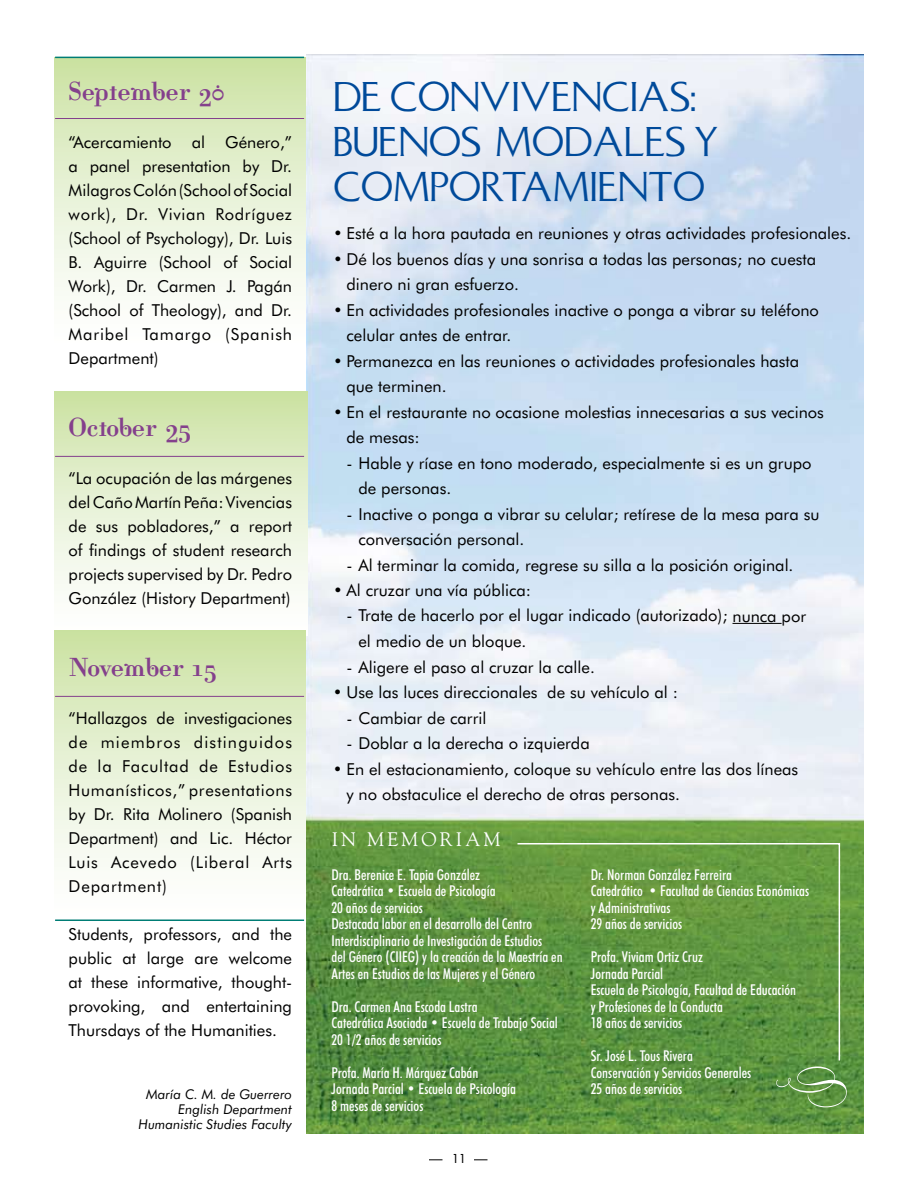
<style>
.page{position:relative;width:918px;height:1188px;background:#fff}
.page>*{position:absolute;margin:0;border:0;box-sizing:border-box;transform-origin:0 0}
.t1{font:39px/45px "Basilea Font";color:#004a9a}
.t2{font:27px "Rina";color:#84408c}
.t3{font:19.5px "Goudy";letter-spacing:.15em;color:#fff}
.t4{font:16.5px/24px "Futura BT";color:#000}
.t5{font:500 condensed 15px/16.5px "Futura BT";color:#fff}
.t6{font:italic 13.5px/15px "Futura BT";color:#000;text-align:right}
.t7{font:12px "Futura";color:#000}
</style>
<div class="page">
<svg style="left:429px;top:1160px;width:13px;height:1px"></svg>
<svg style="left:474px;top:1160px;width:14px;height:1px"></svg>
<img style="left:306px;top:54px;width:558px;height:1080px">
<div style="left:54px;top:392px;width:254px;height:244px;background:linear-gradient(to bottom,#cde3a7,#fff)"></div>
<div style="left:54px;top:630px;width:252px;height:290px;background:linear-gradient(to bottom,#cde3a7,#fff)"></div>
<hr style="left:733px;top:623px;width:49px;height:1px;background:#000">
<div style="left:54px;top:57px;width:252px;height:293px;background:linear-gradient(to bottom,#cde3a7,#fff)"></div>
<hr style="left:55px;top:118px;width:249px;height:1px;background:#84408c">
<hr style="left:55px;top:456px;width:249px;height:1px;background:#84408c">
<hr style="left:55px;top:696px;width:249px;height:1px;background:#84408c">
<hr style="left:55px;top:57px;width:249px;height:1px;background:#007d75">
<hr style="left:55px;top:920px;width:249px;height:1px;background:#007d75">
<svg style="left:776px;top:1066px;width:71px;height:41px;background:#6a9c52"></svg>
<svg style="left:516px;top:842px;width:325px;height:220px;background:#619641"></svg>
<h2 class="t2" style="left:69px;top:76px;width:158px">September 20</h2>
<p class="t4" style="left:69px;top:130px;width:225px;text-align:justify">“Acercamiento al Género,” a panel presentation by Dr.<br>Milagros Colón (School of Social work), Dr. Vivian Rodríguez (School of Psychology), Dr. Luis B. Aguirre (School of Social Work), Dr. Carmen J. Pagán (School of Theology), and Dr.<br>Maribel Tamargo (Spanish Department)</p>
<h2 class="t2" style="left:69px;top:412px;width:125px">October 25</h2>
<p class="t4" style="left:69px;top:466px;width:225px;text-align:justify">“La ocupación de las márgenes del Caño Martín Peña: Vivencias de sus pobladores,” a report of findings of student research projects supervised by Dr. Pedro González (History Department)</p>
<h2 class="t2" style="left:69px;top:652px;width:150px">November 15</h2>
<p class="t4" style="left:69px;top:706px;width:225px;text-align:justify">“Hallazgos de investigaciones de miembros distinguidos de la Facultad de Estudios Humanísticos,” presentations by Dr. Rita Molinero (Spanish Department) and Lic. Héctor Luis Acevedo (Liberal Arts Department)</p>
<p class="t4" style="left:69px;top:922px;width:225px;text-align:justify">Students, professors, and the public at large are welcome at these informative, thought&shy;provoking, and entertaining Thursdays of the Humanities.</p>
<p class="t6" style="left:138px;top:1087px;width:155px">María C. M. de Guerrero<br>English Department<br>Humanistic Studies Faculty</p>
<h1 class="t1" style="left:333px;top:76px;width:387px">DE CONVIVENCIAS:<br>BUENOS MODALES Y<br>COMPORTAMIENTO</h1>
<p class="t4" style="left:333px;top:221px;width:520px">• Esté a la hora pautada en reuniones y otras actividades profesionales.</p>
<p class="t4" style="left:346px;top:246px;width:471px;line-height:25.5px;text-indent:-13px">• Dé los buenos días y una sonrisa a todas las personas; no cuesta dinero ni gran esfuerzo.</p>
<p class="t4" style="left:346px;top:297px;width:474px;line-height:25.5px;text-indent:-13px">• En actividades profesionales inactive o ponga a vibrar su teléfono celular antes de entrar.</p>
<p class="t4" style="left:346px;top:348px;width:454px;line-height:25.5px;text-indent:-13px">• Permanezca en las reuniones o actividades profesionales hasta que terminen.</p>
<p class="t4" style="left:346px;top:399px;width:479px;line-height:25.5px;text-indent:-13px">• En el restaurante no ocasione molestias innecesarias a sus vecinos de mesas:</p>
<p class="t4" style="left:358px;top:450px;width:455px;line-height:25.5px;text-indent:-12px">- Hable y ríase en tono moderado, especialmente si es un grupo de personas.</p>
<p class="t4" style="left:358px;top:501px;width:462px;line-height:25.5px;text-indent:-12px">- Inactive o ponga a vibrar su celular; retírese de la mesa para su conversación personal.</p>
<p class="t4" style="left:346px;top:553px;width:449px">- Al terminar la comida, regrese su silla a la posición original.</p>
<p class="t4" style="left:333px;top:578px;width:200px">• Al cruzar una vía pública:</p>
<p class="t4" style="left:358px;top:603px;width:449px;line-height:25.7px;text-indent:-12px">- Trate de hacerlo por el lugar indicado (autorizado); nunca por el medio de un bloque.</p>
<p class="t4" style="left:346px;top:655px;width:250px">- Aligere el paso al cruzar la calle.</p>
<p class="t4" style="left:333px;top:680px;width:346px">• Use las luces direccionales de su vehículo al :</p>
<p class="t4" style="left:346px;top:706px;width:141px">- Cambiar de carril</p>
<p class="t4" style="left:346px;top:731px;width:245px">- Doblar a la derecha o izquierda</p>
<p class="t4" style="left:346px;top:756px;width:453px;line-height:25.5px;text-indent:-13px">• En el estacionamiento, coloque su vehículo entre las dos líneas y no obstaculice el derecho de otras personas.</p>
<p class="t3" style="left:332px;top:827px;width:170px">IN MEMORIAM</p>
<p class="t5" style="left:332px;top:866px;width:233px">Dra. Berenice E. Tapia González<br>Catedrática • Escuela de Psicología<br>20 años de servicios<br>Destacada labor en el desarrollo del Centro Interdisciplinario de Investigación de Estudios<br>del Género (CIIEG) y la creación de la Maestría en Artes en Estudios de las Mujeres y el Género</p>
<p class="t5" style="left:332px;top:998px;width:228px">Dra. Carmen Ana Escoda Lastra<br>Catedrática Asociada • Escuela de Trabajo Social<br>20 1/2 años de servicios</p>
<p class="t5" style="left:332px;top:1064px;width:186px">Profa. María H. Márquez Cabán<br>Jornada Parcial • Escuela de Psicología<br>8 meses de servicios</p>
<p class="t7" style="left:452px;top:1151px;width:6px">11</p>
<p class="t5" style="left:591px;top:866px;width:220px">Dr. Norman González Ferreira<br>Catedrático • Facultad de Ciencias Económicas y Administrativas<br>29 años de servicios</p>
<p class="t5" style="left:591px;top:949px;width:207px">Profa. Viviam Ortiz Cruz<br>Jornada Parcial<br>Escuela de Psicología, Facultad de Educación y Profesiones de la Conducta<br>18 años de servicios</p>
<p class="t5" style="left:591px;top:1048px;width:162px">Sr. José L. Tous Rivera<br>Conservación y Servicios Generales<br>25 años de servicios</p>
</div>
